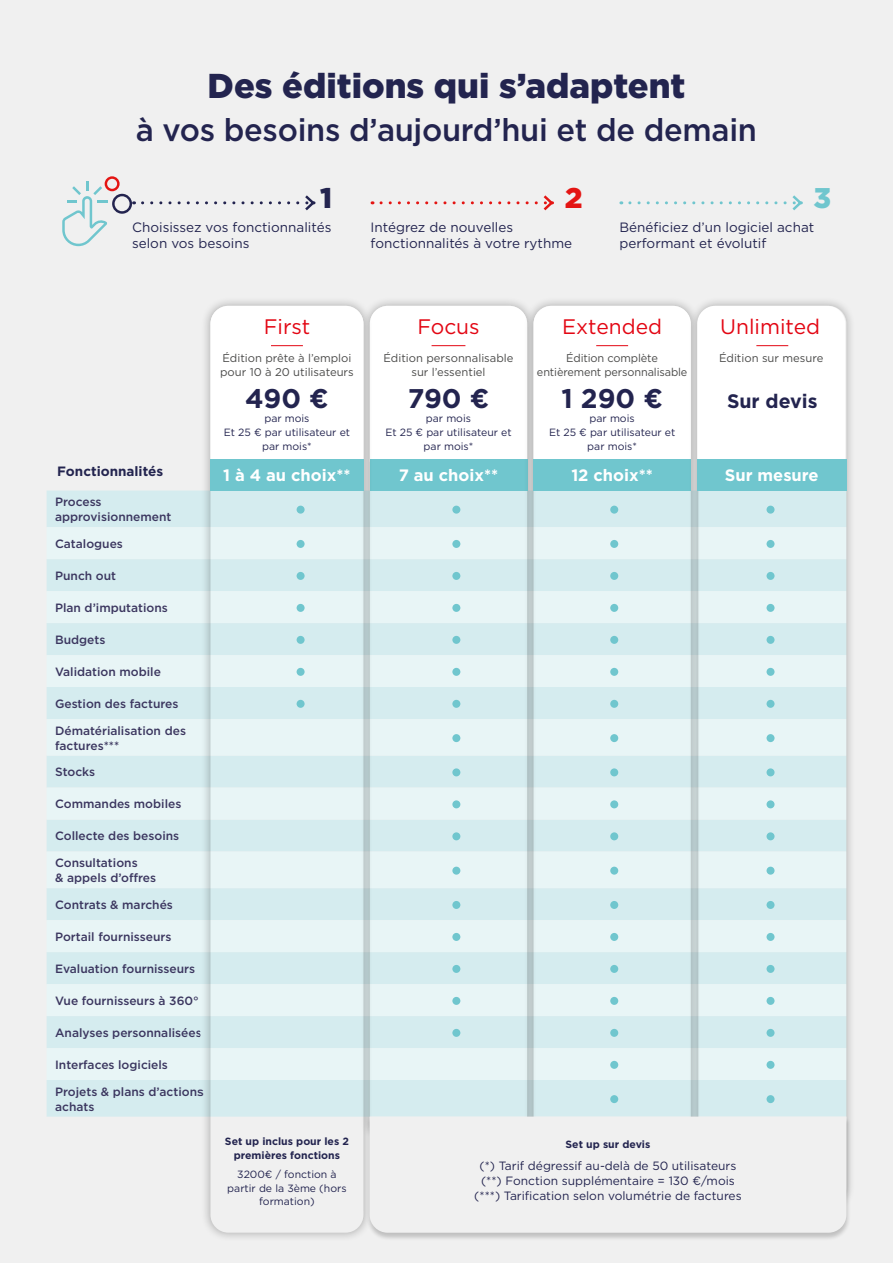
<style>
.page{position:relative;width:893px;height:1263px;background:#f0f0f0}
.page>*{position:absolute;margin:0;border:0;box-sizing:border-box;transform-origin:0 0}
.t1{font:900 34.5px "Gotham";color:#23244f}
.t2{font:500 31.5px "Gotham";letter-spacing:-.01em;color:#23244f}
.t3{font:900 28.5px "Gotham";color:#23244f}
.t4{font:900 28.5px "Gotham";color:#e41513}
.t5{font:900 28.5px "Gotham";color:#70c6ce}
.t6{font:700 27px "Gotham";color:#23244f}
.t7{font:21px "Gotham";color:#e30613}
.t8{font:700 19.5px "Gotham";color:#23244f}
.t9{font:700 16.5px "Gotham";color:#fff}
.t10{font:13.5px/16.5px "Gotham";color:#23244f}
.t11{font:700 13.5px "Gotham";color:#23244f}
.t12{font:500 12px/15px "Gotham";color:#3b365f}
.t13{font:12px/15px "Gotham";color:#23244f;text-align:center}
.t14{font:11.25px/13.5px "Gotham";color:#4a4a49;text-align:center}
.t15{font:10.5px/14.9px "Gotham";color:#23244f;text-align:center}
.t16{font:700 10.5px/13.5px "Gotham";color:#23244f;text-align:center}
</style>
<div class="page">
<svg style="left:62px;top:176px;width:73px;height:70px"></svg>
<svg style="left:143px;top:195px;width:173px;height:16px"></svg>
<svg style="left:381px;top:195px;width:173px;height:16px"></svg>
<svg style="left:630px;top:195px;width:173px;height:16px"></svg>
<div style="left:47px;top:490px;width:154px;height:626px;background:#d5ecef"></div>
<svg style="left:47px;top:527px;width:154px;height:553px"></svg>
<svg style="left:373px;top:490px;width:151px;height:626px;fill:#d5ecef"></svg>
<div style="left:373px;top:306px;width:151px;height:153px;background:#fff"></div>
<hr style="left:432px;top:345px;width:33px;height:1px;background:#e30613">
<div style="left:370px;top:459px;width:157px;height:31px;background:#70c6ce"></div>
<div style="left:524px;top:297px;width:176px;height:918px;background:#000;opacity:.3"></div>
<div style="left:533px;top:306px;width:158px;height:899px;background:linear-gradient(to right,#ddf0f2,#ddf0f2);border-radius:18px"></div>
<div style="left:533px;top:306px;width:155px;height:153px;background:#fff"></div>
<hr style="left:596px;top:345px;width:32px;height:1px;background:#e30613">
<div style="left:533px;top:459px;width:158px;height:31px;background:#70c6ce"></div>
<div style="left:688px;top:297px;width:168px;height:918px;background:#000;opacity:.3"></div>
<div style="left:698px;top:306px;width:148px;height:899px;background:linear-gradient(to right,#ddf0f2,#ddf0f2);border-radius:18px"></div>
<div style="left:697px;top:306px;width:148px;height:153px;background:#fff"></div>
<hr style="left:756px;top:345px;width:32px;height:1px;background:#e30613">
<div style="left:697px;top:459px;width:149px;height:31px;background:#70c6ce"></div>
<div style="left:201px;top:297px;width:172px;height:945px;background:#000;opacity:.3"></div>
<svg style="left:210px;top:306px;width:153px;height:927px"></svg>
<div style="left:210px;top:306px;width:153px;height:153px;background:#fff"></div>
<hr style="left:271px;top:345px;width:32px;height:1px;background:#e30613">
<div style="left:210px;top:459px;width:153px;height:31px;background:#70c6ce"></div>
<div style="left:366px;top:1117px;width:485px;height:124px;background:#000;opacity:.2"></div>
<svg style="left:370px;top:1116px;width:476px;height:117px"></svg>
<h1 class="t1" style="left:208px;top:62px;width:479px">Des éditions qui s’adaptent</h1>
<h2 class="t2" style="left:136px;top:109px;width:623px">à vos besoins d’aujourd’hui et de demain</h2>
<h3 class="t3" style="left:320px;top:178px;width:14px">1</h3>
<h3 class="t4" style="left:565px;top:178px;width:19px">2</h3>
<h3 class="t5" style="left:813px;top:178px;width:19px">3</h3>
<p class="t10" style="left:132px;top:218px;width:201px">Choisissez vos fonctionnalités selon vos besoins</p>
<p class="t10" style="left:371px;top:218px;width:203px">Intégrez de nouvelles fonctionnalités à votre rythme</p>
<p class="t10" style="left:619px;top:218px;width:196px">Bénéficiez d’un logiciel achat performant et évolutif</p>
<p class="t11" style="left:57px;top:462px;width:107px">Fonctionnalités</p>
<p class="t12" style="left:55px;top:494px;width:118px">Process approvisionnement</p>
<p class="t12" style="left:55px;top:536px;width:69px">Catalogues</p>
<p class="t12" style="left:55px;top:568px;width:63px">Punch out</p>
<p class="t12" style="left:55px;top:600px;width:114px">Plan d’imputations</p>
<p class="t12" style="left:55px;top:632px;width:52px">Budgets</p>
<p class="t12" style="left:55px;top:664px;width:107px">Validation mobile</p>
<p class="t12" style="left:55px;top:696px;width:125px">Gestion des factures</p>
<p class="t12" style="left:55px;top:723px;width:132px">Dématérialisation des factures***</p>
<p class="t12" style="left:55px;top:764px;width:42px">Stocks</p>
<p class="t12" style="left:55px;top:796px;width:128px">Commandes mobiles</p>
<p class="t12" style="left:55px;top:828px;width:126px">Collecte des besoins</p>
<p class="t12" style="left:55px;top:855px;width:103px">Consultations<br>&amp; appels d’offres</p>
<p class="t12" style="left:55px;top:897px;width:119px">Contrats &amp; marchés</p>
<p class="t12" style="left:55px;top:929px;width:118px">Portail fournisseurs</p>
<p class="t12" style="left:55px;top:961px;width:142px">Evaluation fournisseurs</p>
<p class="t12" style="left:55px;top:993px;width:145px">Vue fournisseurs à 360°</p>
<p class="t12" style="left:55px;top:1025px;width:148px">Analyses personnalisées</p>
<p class="t12" style="left:55px;top:1057px;width:114px">Interfaces logiciels</p>
<p class="t12" style="left:55px;top:1084px;width:150px">Projets &amp; plans d’actions achats</p>
<h3 class="t7" style="left:264px;top:313px;width:48px">First</h3>
<p class="t14" style="left:220px;top:351px;width:135px;text-align:left">Édition prête à l’emploi pour 10 à 20 utilisateurs</p>
<p class="t15" style="left:224px;top:410px;width:128px">par mois<br>Et 25 € par utilisateur et</p>
<p class="t15" style="left:262px;top:438px;width:51px">par mois*</p>
<h3 class="t6" style="left:245px;top:381px;width:85px">490 €</h3>
<h3 class="t9" style="left:223px;top:465px;width:129px">1 à 4 au choix**</h3>
<p class="t16" style="left:225px;top:1134px;width:125px">Set up inclus pour les 2 premières fonctions</p>
<p class="t15" style="left:227px;top:1168px;width:121px;line-height:13.5px">3200€ / fonction à partir de la 3ème (hors formation)</p>
<h3 class="t7" style="left:417px;top:313px;width:64px">Focus</h3>
<p class="t14" style="left:383px;top:351px;width:131px">Édition personnalisable sur l’essentiel</p>
<p class="t15" style="left:385px;top:410px;width:128px">par mois<br>Et 25 € par utilisateur et</p>
<p class="t15" style="left:424px;top:438px;width:51px">par mois*</p>
<h3 class="t6" style="left:408px;top:381px;width:83px">790 €</h3>
<h3 class="t7" style="left:562px;top:313px;width:101px">Extended</h3>
<p class="t14" style="left:537px;top:351px;width:152px">Édition complète entièrement personnalisable</p>
<p class="t15" style="left:549px;top:410px;width:128px">par mois<br>Et 25 € par utilisateur et</p>
<p class="t15" style="left:587px;top:438px;width:51px">par mois*</p>
<h3 class="t6" style="left:561px;top:381px;width:103px">1 290 €</h3>
<h3 class="t7" style="left:720px;top:313px;width:101px">Unlimited</h3>
<p class="t14" style="left:719px;top:351px;width:106px">Édition sur mesure</p>
<h3 class="t8" style="left:727px;top:388px;width:92px">Sur devis</h3>
<h3 class="t9" style="left:399px;top:465px;width:101px">7 au choix**</h3>
<h3 class="t9" style="left:571px;top:465px;width:83px">12 choix**</h3>
<h3 class="t9" style="left:725px;top:465px;width:95px">Sur mesure</h3>
<p class="t16" style="left:566px;top:1137px;width:86px">Set up sur devis</p>
<p class="t13" style="left:474px;top:1158px;width:269px">(*) Tarif dégressif au-delà de 50 utilisateurs (**) Fonction supplémentaire = 130 €/mois (***) Tarification selon volumétrie de factures</p>
</div>
